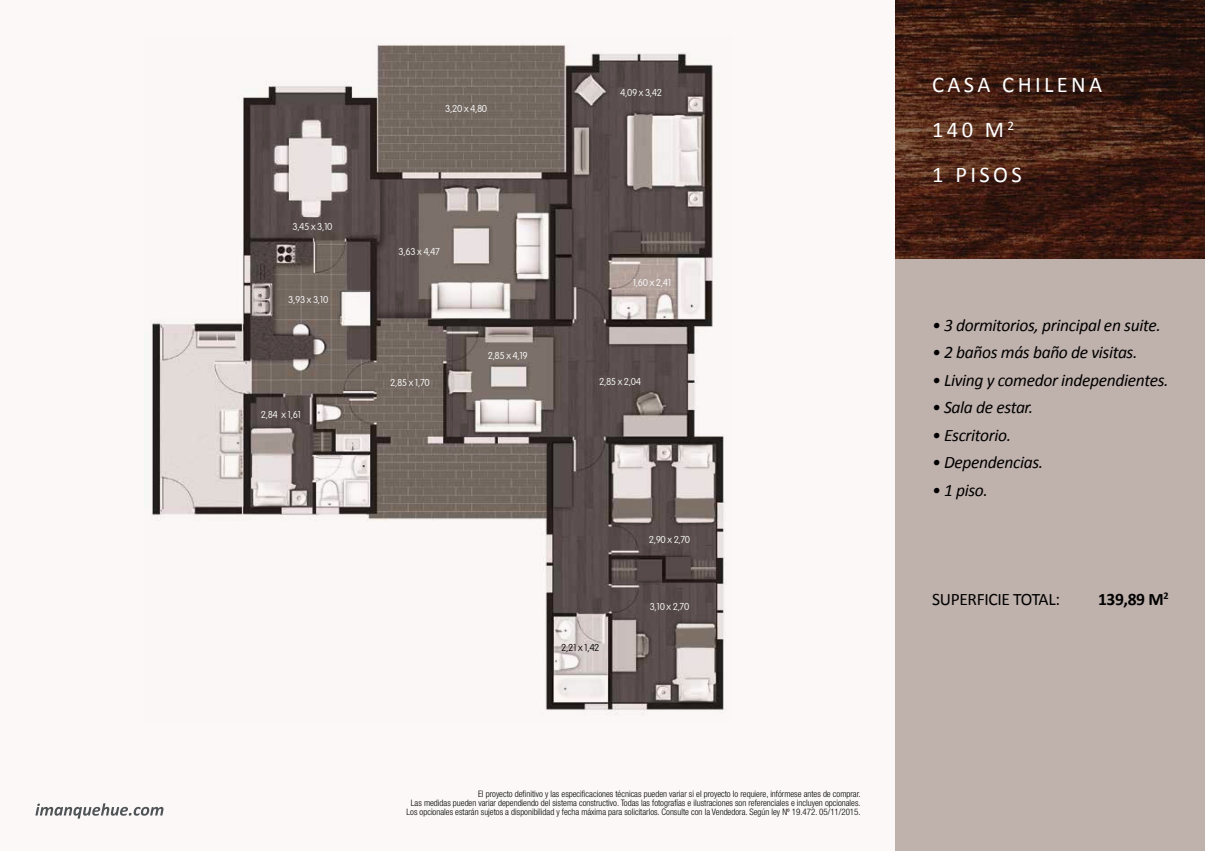
<style>
.page{position:relative;width:1205px;height:851px;background:#fff}
.page>*{position:absolute;margin:0;border:0;box-sizing:border-box;transform-origin:0 0}
.t1{font:22.5px/45px "Calibri";letter-spacing:.15em;color:#fff}
.t2{font:italic 17.5px "Calibri";letter-spacing:-.02em;color:#000}
.t3{font:17.5px "Calibri";letter-spacing:-.02em;color:#000}
.t4{font:700 17.5px "Calibri";color:#000}
.t5{font:100 9.88px "VAG Rounded";letter-spacing:-.04em;color:#fff}
.t6{font:100 9.88px "VAG Rounded";color:#000}
.t7{font:300 condensed 8.88px/9.4px "Helvetica Neue LT Std";color:#000;text-align:right}
</style>
<div class="page">
<div style="left:0;top:0;width:895px;height:850px;background:#fbf8f7"></div>
<svg style="left:895px;top:0;width:310px;height:259px;background:#3f1e13"></svg>
<div style="left:895px;top:259px;width:310px;height:591px;background:#bfb1ac"></div>
<svg style="left:35px;top:803px;width:128px;height:15px"></svg>
<img style="left:152px;top:45px;width:575px;height:669px">
<p class="t5" style="left:292px;top:221px;width:42px">3,45 x 3,10</p>
<p class="t5" style="left:288px;top:293px;width:42px">3,93 x 3,10</p>
<p class="t5" style="left:261px;top:409px;width:42px">2,84 x 1,61</p>
<p class="t5" style="left:445px;top:103px;width:43px">3,20 x 4,80</p>
<p class="t5" style="left:398px;top:246px;width:43px">3,63 x 4,47</p>
<p class="t5" style="left:390px;top:377px;width:41px">2,85 x 1,70</p>
<p class="t5" style="left:488px;top:350px;width:42px">2,85 x 4,19</p>
<p class="t5" style="left:620px;top:87px;width:43px">4,09 x 3,42</p>
<p class="t5" style="left:633px;top:277px;width:40px">1,60 x 2,41</p>
<p class="t5" style="left:599px;top:376px;width:43px">2,85 x 2,04</p>
<p class="t6" style="left:561px;top:642px;width:40px">2,21 x 1,42</p>
<p class="t5" style="left:649px;top:534px;width:43px">2,90 x 2,70</p>
<p class="t5" style="left:650px;top:601px;width:41px">3,10 x 2,70</p>
<p class="t7" style="left:406px;top:788px;width:456px">El proyecto definitivo y las especificaciones técnicas pueden variar si el proyecto lo requiere, infórmese antes de comprar.<br>Las medidas pueden variar dependiendo del sistema constructivo. Todas las fotografías e ilustraciones son referenciales e incluyen opcionales.<br>Los opcionales estarán sujetos a disponibilidad y fecha máxima para solicitarlos. Consulte con la Vendedora. Según ley Nº 19.472. 05/11/2015.</p>
<h1 class="t1" style="left:932px;top:62px;width:172px">CASA CHILENA<br>140 M<sup>2<br></sup>1 PISOS</h1>
<h2 class="t2" style="left:932px;top:313px;width:230px">• 3 dormitorios, principal en suite.</h2>
<h2 class="t2" style="left:932px;top:340px;width:207px">• 2 baños más baño de visitas.</h2>
<h2 class="t2" style="left:932px;top:368px;width:238px">• Living y comedor independientes.</h2>
<h2 class="t2" style="left:932px;top:395px;width:103px">• Sala de estar.</h2>
<h2 class="t2" style="left:932px;top:423px;width:81px">• Escritorio.</h2>
<h2 class="t2" style="left:932px;top:450px;width:113px">• Dependencias.</h2>
<h2 class="t2" style="left:932px;top:477px;width:57px">• 1 piso.</h2>
<h2 class="t3" style="left:932px;top:588px;width:129px">SUPERFICIE TOTAL:</h2>
<h2 class="t4" style="left:1098px;top:588px;width:72px">139,89 M<sup>2</sup></h2>
</div>
